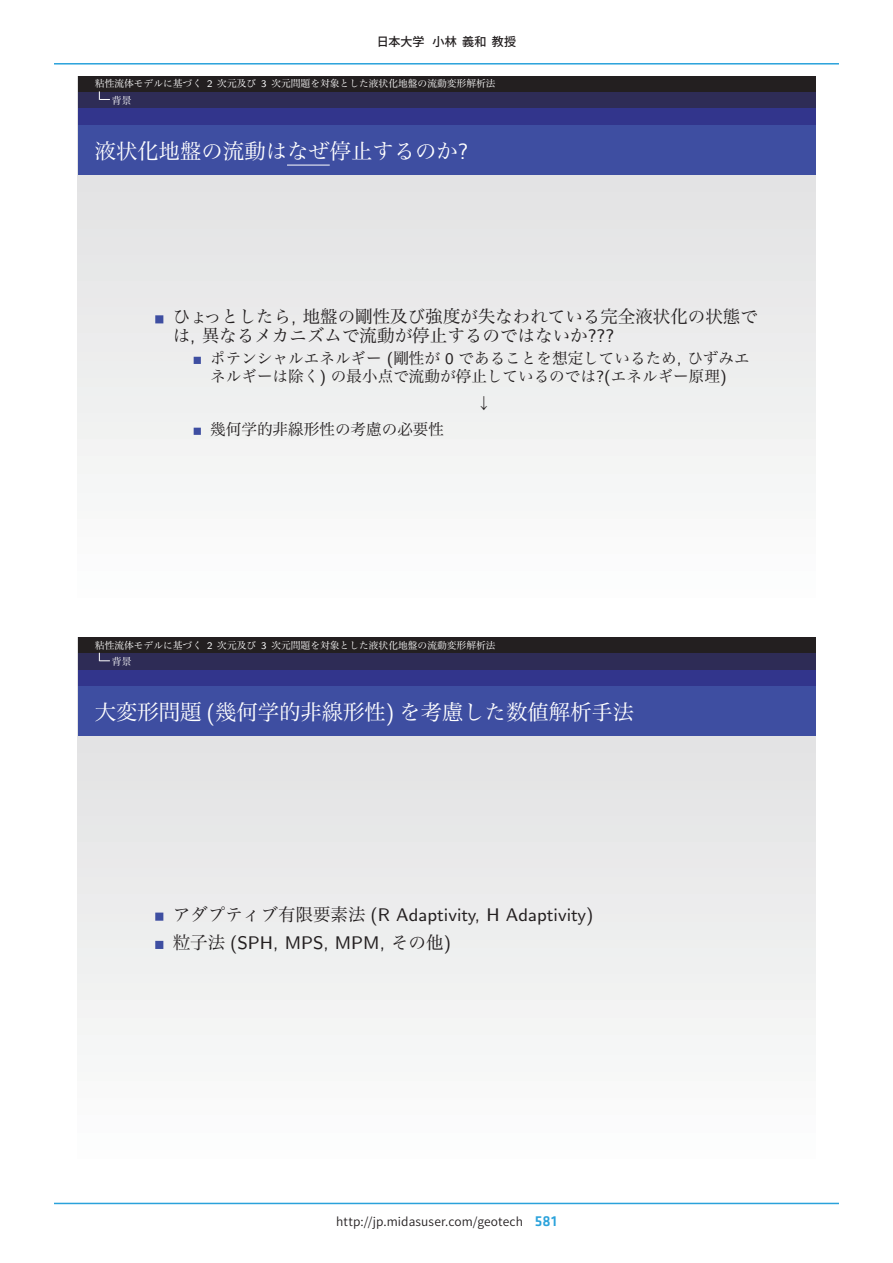
<style>
.page{position:relative;width:893px;height:1263px;background:#fff}
.page>*{position:absolute;margin:0;border:0;box-sizing:border-box;transform-origin:0 0}
.t1{font:21.3px "Hira Min Pro N W3 90 msp RKSJ H";color:#fff}
.t2{font:18.3px/28.2px "CMSS9";color:#231f20}
.t3{font:17.55px/18.3px "Hira Min Pro N W3 90 msp RKSJ H";color:#231f20}
.t4{font:15.6px/18.3px "Hira Min Pro N W3 90 msp RKSJ H";color:#231f20}
.t5{font:12px "Source Han Sans JP";letter-spacing:.01em;color:#231f20}
.t6{font:500 12px "Koz Go Pro";letter-spacing:.01em;color:#231f20}
.t7{font:9.75px/16.4px "Hira Min Pro N W3 90 msp RKSJ H";color:#fff}
.s1{font-family:"CMSS8";font-size:10.2px}
.s2{font-family:"CMSS10";font-size:22.2px}
.s3{font-family:"CMSS9";font-size:18.3px}
.s4{font-family:"CMSS8";font-size:16.2px}
.s5{font-family:"Hira Min Pro N W3 90 msp RKSJ H";font-size:17.55px}
.s6{font-family:"Klavika";font-weight:500;font-size:15px;color:#2aa2db}
</style>
<div class="page">
<hr style="left:54px;top:63px;width:785px;height:2px;background:#2aa2db">
<hr style="left:54px;top:1203px;width:785px;height:1px;background:#2aa2db">
<div style="left:78px;top:174px;width:737px;height:300px;background:#ebebeb"></div>
<div style="left:78px;top:76px;width:737px;height:16px;background:#231f20"></div>
<div style="left:78px;top:92px;width:737px;height:17px;background:#2e2c56"></div>
<svg style="left:99px;top:91px;width:11px;height:9px"></svg>
<div style="left:78px;top:109px;width:737px;height:16px;background:#32358c"></div>
<div style="left:78px;top:125px;width:737px;height:49px;background:#3e4ea1"></div>
<hr style="left:287px;top:165px;width:43px;height:1px;background:#fff">
<div style="left:155px;top:315px;width:8px;height:8px;background:#3e4ea1"></div>
<div style="left:194px;top:357px;width:7px;height:7px;background:#3e4ea1"></div>
<div style="left:194px;top:428px;width:7px;height:7px;background:#3e4ea1"></div>
<div style="left:78px;top:735px;width:737px;height:300px;background:#ebebeb"></div>
<div style="left:78px;top:637px;width:737px;height:17px;background:#231f20"></div>
<div style="left:78px;top:654px;width:737px;height:16px;background:#2e2c56"></div>
<svg style="left:99px;top:653px;width:11px;height:8px"></svg>
<div style="left:78px;top:670px;width:737px;height:16px;background:#32358c"></div>
<div style="left:78px;top:686px;width:737px;height:49px;background:#3e4ea1"></div>
<div style="left:155px;top:912px;width:8px;height:9px;background:#3e4ea1"></div>
<div style="left:155px;top:941px;width:8px;height:8px;background:#3e4ea1"></div>
<p class="t6" style="left:377px;top:34px;width:141px">日本大学 小林 義和 教授</p>
<p class="t7" style="left:112px;top:75px;width:385px;text-indent:-17px">粘性流体モデルに基づく <span class="s1">2</span> 次元及び <span class="s1">3</span> 次元問題を対象とした液状化地盤の流動変形解析法背景</p>
<h1 class="t1" style="left:95px;top:133px;width:375px">液状化地盤の流動はなぜ停止するのか<span class="s2">?</span></h1>
<p class="t3" style="left:173px;top:306px;width:587px">ひょっとしたら<span class="s3">,</span> 地盤の剛性及び強度が失なわれている完全液状化の状態では<span class="s3">,</span> 異なるメカニズムで流動が停止するのではないか<span class="s3">???</span></p>
<p class="t4" style="left:210px;top:347px;width:541px">ポテンシャルエネルギー <span class="s4">(</span>剛性が <span class="s4">0</span> であることを想定しているため<span class="s4">,</span> ひずみエネルギーは除く<span class="s4">)</span> の最小点で流動が停止しているのでは<span class="s4">?(</span>エネルギー原理<span class="s4">)</span></p>
<p class="t4" style="left:476px;top:392px;width:17px">↓</p>
<p class="t4" style="left:210px;top:418px;width:235px">幾何学的非線形性の考慮の必要性</p>
<p class="t7" style="left:112px;top:636px;width:385px;text-indent:-17px">粘性流体モデルに基づく <span class="s1">2</span> 次元及び <span class="s1">3</span> 次元問題を対象とした液状化地盤の流動変形解析法背景</p>
<h1 class="t1" style="left:95px;top:694px;width:541px">大変形問題 <span class="s2">(</span>幾何学的非線形性<span class="s2">)</span> を考慮した数値解析手法</h1>
<p class="t2" style="left:173px;top:902px;width:422px"><span class="s5">アダプティブ有限要素法</span> (R Adaptivity, H Adaptivity)<span class="s5">粒子法</span> (SPH, MPS, MPM, <span class="s5">その他</span>)</p>
<p class="t5" style="left:336px;top:1214px;width:222px">http://jp.midasuser.com/geotech　<span class="s6">581</span></p>
</div>
